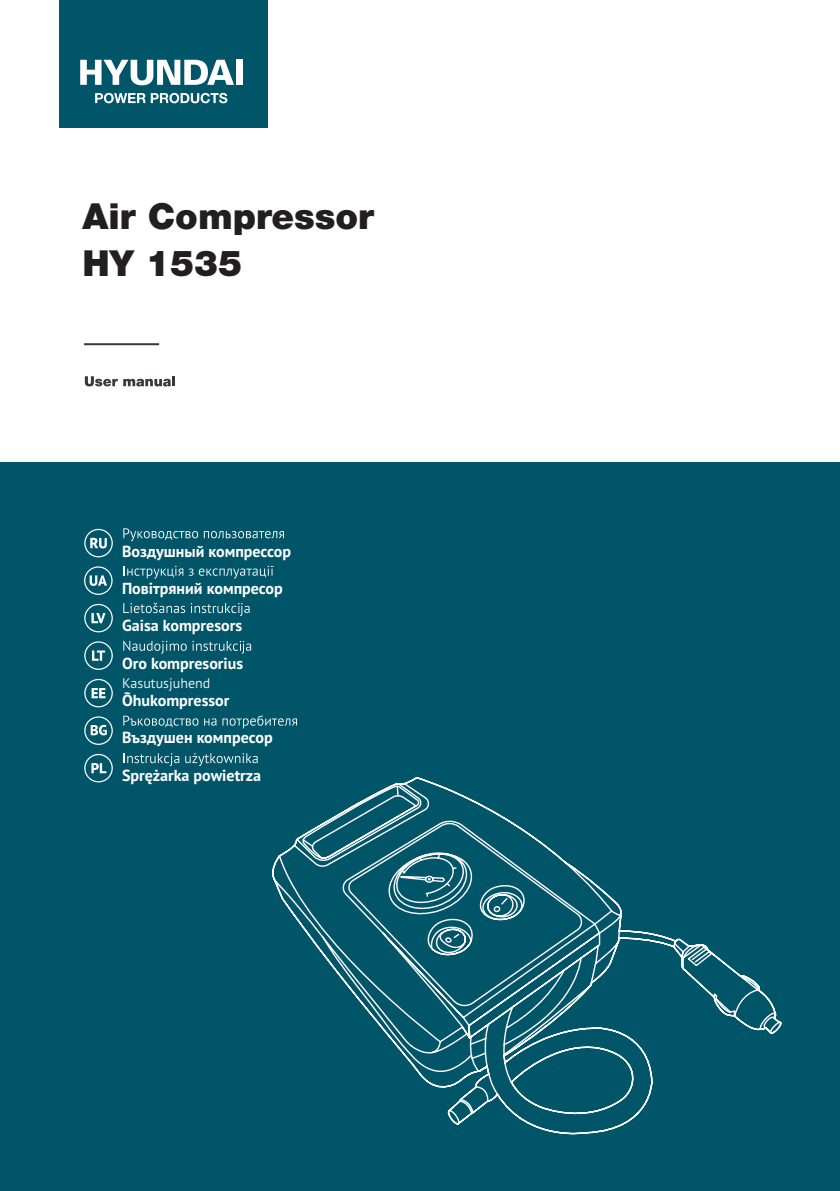
<style>
.page{position:relative;width:840px;height:1191px;background:#fff}
.page>*{position:absolute;margin:0;border:0;box-sizing:border-box;transform-origin:0 0}
.t1{font:900 36px/47.4px "Helvetica Neue Cyr";color:#231f20}
.t2{font:700 16px "PT Sans Pro";color:#fff}
.t3{font:300 14px "PT Sans Pro";color:#fff}
</style>
<div class="page">
<div style="left:0;top:462px;width:839px;height:729px;background:#005568"></div>
<svg style="left:85px;top:376px;width:90px;height:10px"></svg>
<hr style="left:84px;top:343px;width:75px;height:2px;background:#373b37">
<div style="left:59px;top:0;width:208px;height:128px;background:#005568"></div>
<svg style="left:95px;top:93px;width:132px;height:10px"></svg>
<svg style="left:80px;top:60px;width:154px;height:25px"></svg>
<div style="left:236px;top:60px;width:6px;height:25px;background:#fff"></div>
<svg style="left:84px;top:529px;width:29px;height:28px"></svg>
<svg style="left:84px;top:604px;width:29px;height:28px"></svg>
<svg style="left:84px;top:679px;width:29px;height:28px"></svg>
<svg style="left:84px;top:641px;width:29px;height:29px"></svg>
<svg style="left:84px;top:566px;width:28px;height:29px"></svg>
<svg style="left:84px;top:716px;width:29px;height:29px"></svg>
<svg style="left:84px;top:754px;width:29px;height:28px"></svg>
<svg style="left:123px;top:528px;width:75px;height:13px"></svg>
<svg style="left:204px;top:531px;width:80px;height:7px"></svg>
<svg style="left:123px;top:566px;width:70px;height:12px"></svg>
<svg style="left:199px;top:566px;width:74px;height:12px"></svg>
<svg style="left:123px;top:602px;width:62px;height:11px"></svg>
<svg style="left:191px;top:603px;width:58px;height:13px"></svg>
<svg style="left:123px;top:640px;width:128px;height:13px"></svg>
<svg style="left:123px;top:715px;width:75px;height:12px"></svg>
<svg style="left:204px;top:718px;width:12px;height:7px"></svg>
<svg style="left:222px;top:715px;width:75px;height:13px"></svg>
<svg style="left:123px;top:753px;width:56px;height:13px"></svg>
<svg style="left:185px;top:753px;width:73px;height:13px"></svg>
<svg style="left:272px;top:777px;width:509px;height:358px"></svg>
<h1 class="t1" style="left:82px;top:195px;width:293px">Air Compressor<br>HY 1535</h1>
<p class="t2" style="left:122px;top:542px;width:170px">Воздушный компрессор</p>
<p class="t2" style="left:122px;top:580px;width:162px">Повітряний компресор</p>
<p class="t2" style="left:122px;top:617px;width:121px">Gaisa kompresors</p>
<p class="t2" style="left:122px;top:654px;width:123px">Oro kompresorius</p>
<p class="t2" style="left:122px;top:692px;width:109px">Õhukompressor</p>
<p class="t2" style="left:122px;top:729px;width:152px">Въздушен компресор</p>
<p class="t2" style="left:122px;top:766px;width:141px">Sprężarka powietrza</p>
<p class="t3" style="left:122px;top:678px;width:90px">Kasutusjuhend</p>
</div>
